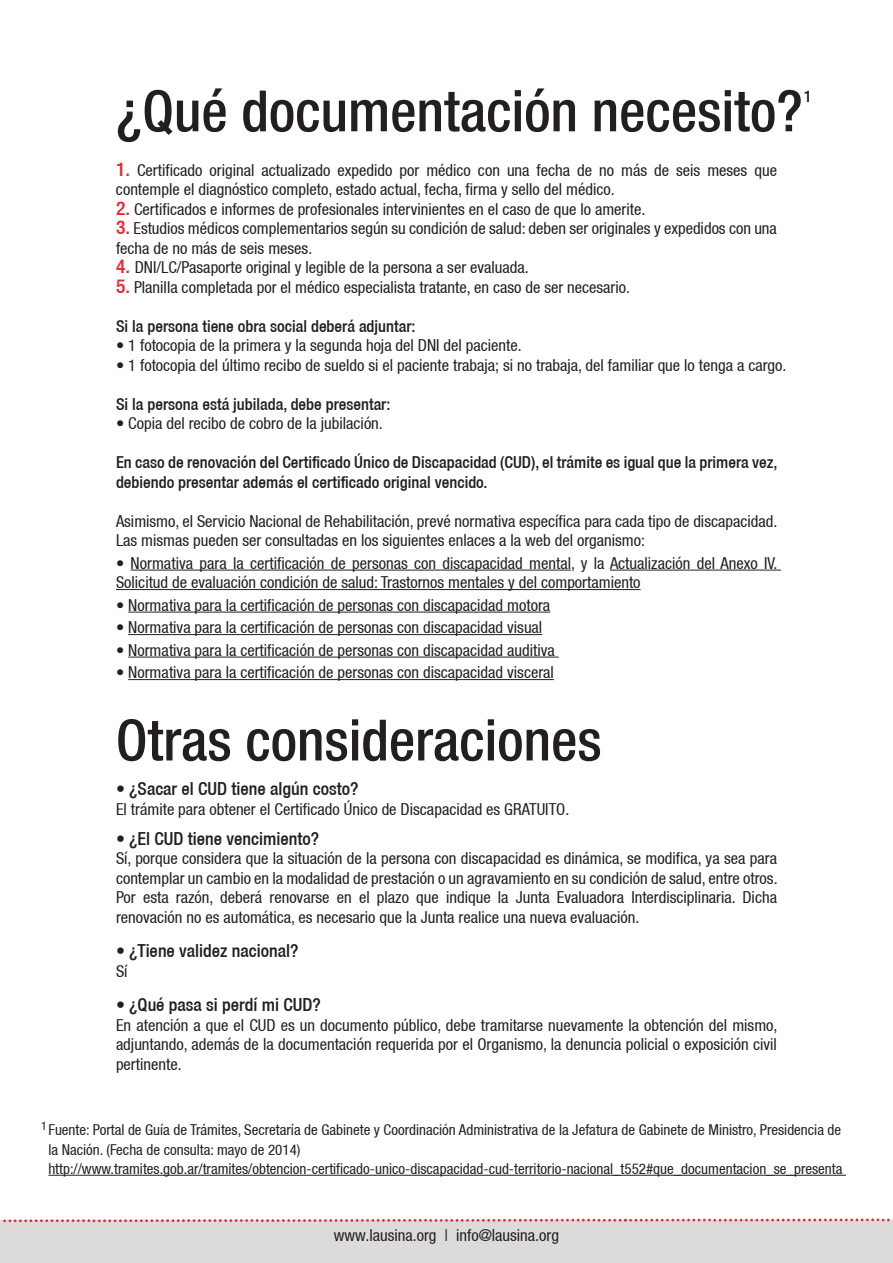
<style>
.page{position:relative;width:893px;height:1263px;background:#fff}
.page>*{position:absolute;margin:0;border:0;box-sizing:border-box;transform-origin:0 0}
.t1{font:500 condensed 57px "Helvetica 67";color:#231f20}
.t2{font:500 condensed 18px "Helvetica 67";color:#231f20}
.t3{font:condensed 16.5px/19.5px "Helvetica 57";color:#231f20}
.t4{font:500 condensed 16.5px/19.5px "Helvetica 67";color:#231f20}
.t5{font:condensed 15px/19.5px "Helvetica 57";color:#231f20}
.t6{font:condensed 12px "Helvetica 57";color:#231f20}
.s1{font-family:"Helvetica 67";font-weight:500;font-size:19.5px;color:#ee222d}
</style>
<div class="page">
<hr style="left:131px;top:570px;width:440px;height:1px;background:#231f20">
<hr style="left:610px;top:570px;width:171px;height:1px;background:#231f20">
<hr style="left:116px;top:589px;width:525px;height:1px;background:#231f20">
<hr style="left:128px;top:612px;width:422px;height:1px;background:#231f20">
<hr style="left:128px;top:634px;width:414px;height:1px;background:#231f20">
<hr style="left:128px;top:657px;width:431px;height:1px;background:#231f20">
<hr style="left:128px;top:679px;width:426px;height:1px;background:#231f20">
<div style="left:0;top:1220px;width:893px;height:43px;background:#dcdbda"></div>
<svg style="left:3px;top:1218px;width:887px;height:4px"></svg>
<hr style="left:48px;top:1175px;width:798px;height:1px;background:#231f20">
<h1 class="t1" style="left:116px;top:77px;width:688px">¿Qué documentación necesito?</h1>
<p class="t4" style="left:804px;top:86px;width:9px">1</p>
<p class="t3" style="left:116px;top:160px;width:662px"><span class="s1">1.</span> Certificado original actualizado expedido por médico con una fecha de no más de seis meses que contemple el diagnóstico completo, estado actual, fecha, firma y sello del médico.</p>
<p class="t3" style="left:116px;top:199px;width:531px"><span class="s1">2.</span> Certificados e informes de profesionales intervinientes en el caso de que lo amerite.</p>
<p class="t3" style="left:116px;top:219px;width:662px"><span class="s1">3.</span> Estudios médicos complementarios según su condición de salud: deben ser originales y expedidos con una fecha de no más de seis meses.</p>
<p class="t3" style="left:116px;top:258px;width:414px"><span class="s1">4.</span> DNI/LC/Pasaporte original y legible de la persona a ser evaluada.</p>
<p class="t3" style="left:116px;top:277px;width:516px"><span class="s1">5.</span> Planilla completada por el médico especialista tratante, en caso de ser necesario.</p>
<p class="t4" style="left:116px;top:316px;width:301px">Si la persona tiene obra social deberá adjuntar:</p>
<p class="t3" style="left:116px;top:336px;width:407px">• 1 fotocopia de la primera y la segunda hoja del DNI del paciente.</p>
<p class="t3" style="left:116px;top:355px;width:672px">• 1 fotocopia del último recibo de sueldo si el paciente trabaja; si no trabaja, del familiar que lo tenga a cargo.</p>
<p class="t4" style="left:116px;top:394px;width:276px">Si la persona está jubilada, debe presentar:</p>
<p class="t3" style="left:116px;top:414px;width:268px">• Copia del recibo de cobro de la jubilación.</p>
<p class="t4" style="left:116px;top:452px;width:663px">En caso de renovación del Certificado Único de Discapacidad (CUD), el trámite es igual que la primera vez, debiendo presentar además el certificado original vencido.</p>
<p class="t3" style="left:116px;top:511px;width:663px">Asimismo, el Servicio Nacional de Rehabilitación, prevé normativa específica para cada tipo de discapacidad.<br>Las mismas pueden ser consultadas en los siguientes enlaces a la web del organismo:</p>
<p class="t3" style="left:116px;top:553px;width:663px">• Normativa para la certificación de personas con discapacidad mental, y la Actualización del Anexo IV.<br>Solicitud de evaluación condición de salud: Trastornos mentales y del comportamiento</p>
<p class="t3" style="left:116px;top:595px;width:436px">• Normativa para la certificación de personas con discapacidad motora</p>
<p class="t3" style="left:116px;top:618px;width:428px">• Normativa para la certificación de personas con discapacidad visual</p>
<p class="t3" style="left:116px;top:640px;width:440px">• Normativa para la certificación de personas con discapacidad auditiva</p>
<p class="t3" style="left:116px;top:663px;width:439px">• Normativa para la certificación de personas con discapacidad visceral</p>
<h1 class="t1" style="left:116px;top:706px;width:487px">Otras consideraciones</h1>
<p class="t2" style="left:116px;top:778px;width:244px">• ¿Sacar el CUD tiene algún costo?</p>
<p class="t3" style="left:116px;top:799px;width:455px">El trámite para obtener el Certificado Único de Discapacidad es GRATUITO.</p>
<p class="t2" style="left:116px;top:828px;width:205px">• ¿El CUD tiene vencimiento?</p>
<p class="t3" style="left:116px;top:849px;width:663px;text-align:justify">Sí, porque considera que la situación de la persona con discapacidad es dinámica, se modifica, ya sea para contemplar un cambio en la modalidad de prestación o un agravamiento en su condición de salud, entre otros.<br>Por esta razón, deberá renovarse en el plazo que indique la Junta Evaluadora Interdisciplinaria. Dicha renovación no es automática, es necesario que la Junta realice una nueva evaluación.</p>
<p class="t2" style="left:116px;top:940px;width:184px">• ¿Tiene validez nacional?</p>
<p class="t3" style="left:116px;top:961px;width:13px">Sí</p>
<p class="t2" style="left:116px;top:994px;width:206px">• ¿Qué pasa si perdí mi CUD?</p>
<p class="t3" style="left:116px;top:1015px;width:663px;text-align:justify">En atención a que el CUD es un documento público, debe tramitarse nuevamente la obtención del mismo, adjuntando, además de la documentación requerida por el Organismo, la denuncia policial o exposición civil pertinente.</p>
<p class="t6" style="left:41px;top:1118px;width:7px">1</p>
<p class="t5" style="left:48px;top:1120px;width:795px">Fuente: Portal de Guía de Trámites, Secretaría de Gabinete y Coordinación Administrativa de la Jefatura de Gabinete de Ministro, Presidencia de la Nación. (Fecha de consulta: mayo de 2014) http://www.tramites.gob.ar/tramites/obtencion-certificado-unico-discapacidad-cud-territorio-nacional_t552#que_documentacion_se_presenta</p>
<p class="t3" style="left:334px;top:1226px;width:227px">www.lausina.org | info@lausina.org</p>
</div>
